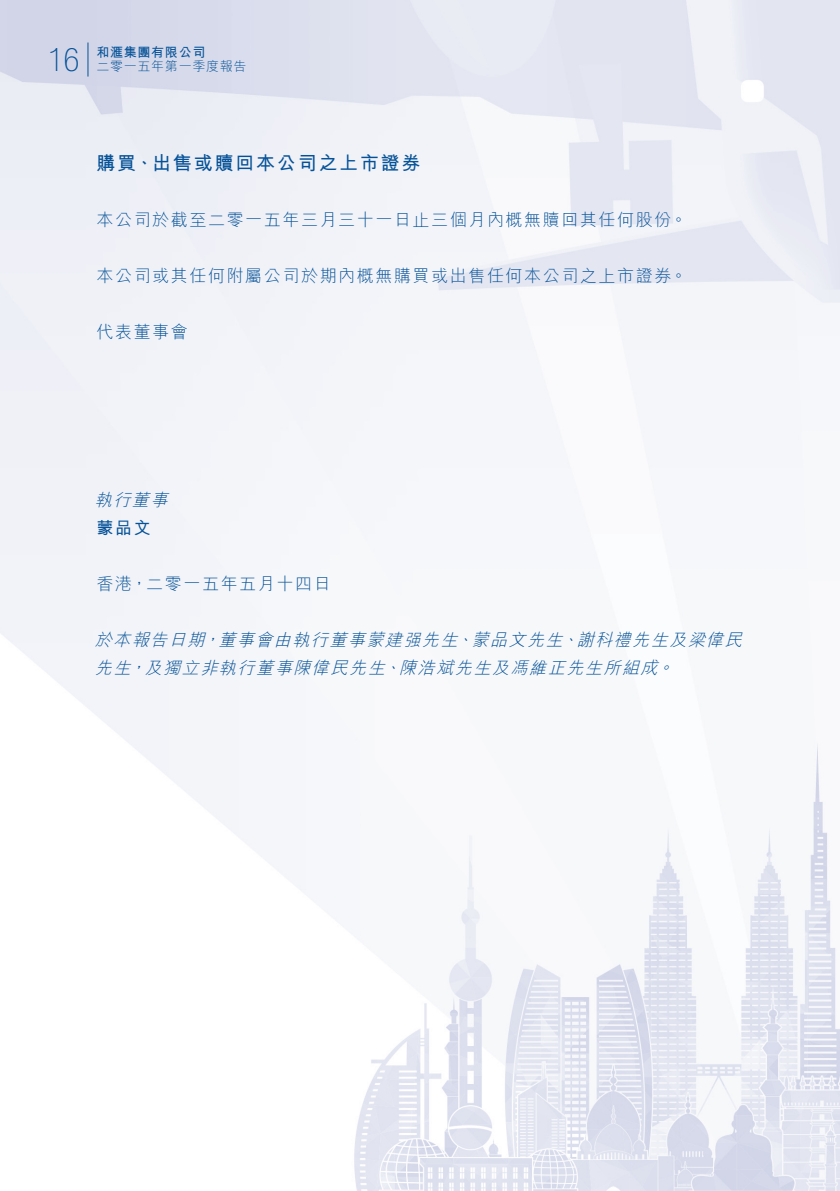
<style>
.page{position:relative;width:840px;height:1191px;background:#fff}
.page>*{position:absolute;margin:0;border:0;box-sizing:border-box;transform-origin:0 0}
.t1{font:100 condensed 32.4px "Helvetica Neue LT Std";color:#055298}
.t2{font:19px "M Hei HK Bold B5 pc H";letter-spacing:.095em;color:#055298}
.t3{font:17px "M Hei HK Light B5 pc H";letter-spacing:.095em;color:#055298}
.t4{font:italic 17px/28px "M Hei HK Light B5 pc H";color:#055298}
.t5{font:17px "M Hei HK Bold B5 pc H";color:#055298}
.t6{font:13px "M Hei HK Light B5 pc H";letter-spacing:.055em;color:#055298}
.t7{font:13px "M Hei HK Bold B5 pc H";letter-spacing:.055em;color:#055298}
</style>
<div class="page">
<img style="left:0;top:0;width:839px;height:1191px">
<hr style="left:88px;top:43px;width:1px;height:34px;background:#055298">
<p class="t7" style="left:96px;top:47px;width:110px">和滙集團有限公司</p>
<h1 class="t1" style="left:48px;top:41px;width:33px">16</h1>
<p class="t6" style="left:96px;top:61px;width:151px">二零一五年第一季度報告</p>
<p class="t2" style="left:96px;top:156px;width:325px">購買、出售或贖回本公司之上市證券</p>
<p class="t3" style="left:96px;top:213px;width:591px">本公司於截至二零一五年三月三十一日止三個月內概無贖回其任何股份。</p>
<p class="t3" style="left:96px;top:269px;width:591px">本公司或其任何附屬公司於期內概無購買或出售任何本公司之上市證券。</p>
<p class="t3" style="left:96px;top:325px;width:93px">代表董事會</p>
<p class="t4" style="left:95px;top:488px;width:78px">執行董事</p>
<p class="t5" style="left:96px;top:521px;width:56px">蒙品文</p>
<p class="t3" style="left:96px;top:577px;width:235px">香港，二零一五年五月十四日</p>
<p class="t4" style="left:95px;top:628px;width:652px">於本報告日期，董事會由執行董事蒙建强先生、蒙品文先生、謝科禮先生及梁偉民先生，及獨立非執行董事陳偉民先生、陳浩斌先生及馮維正先生所組成。</p>
</div>
